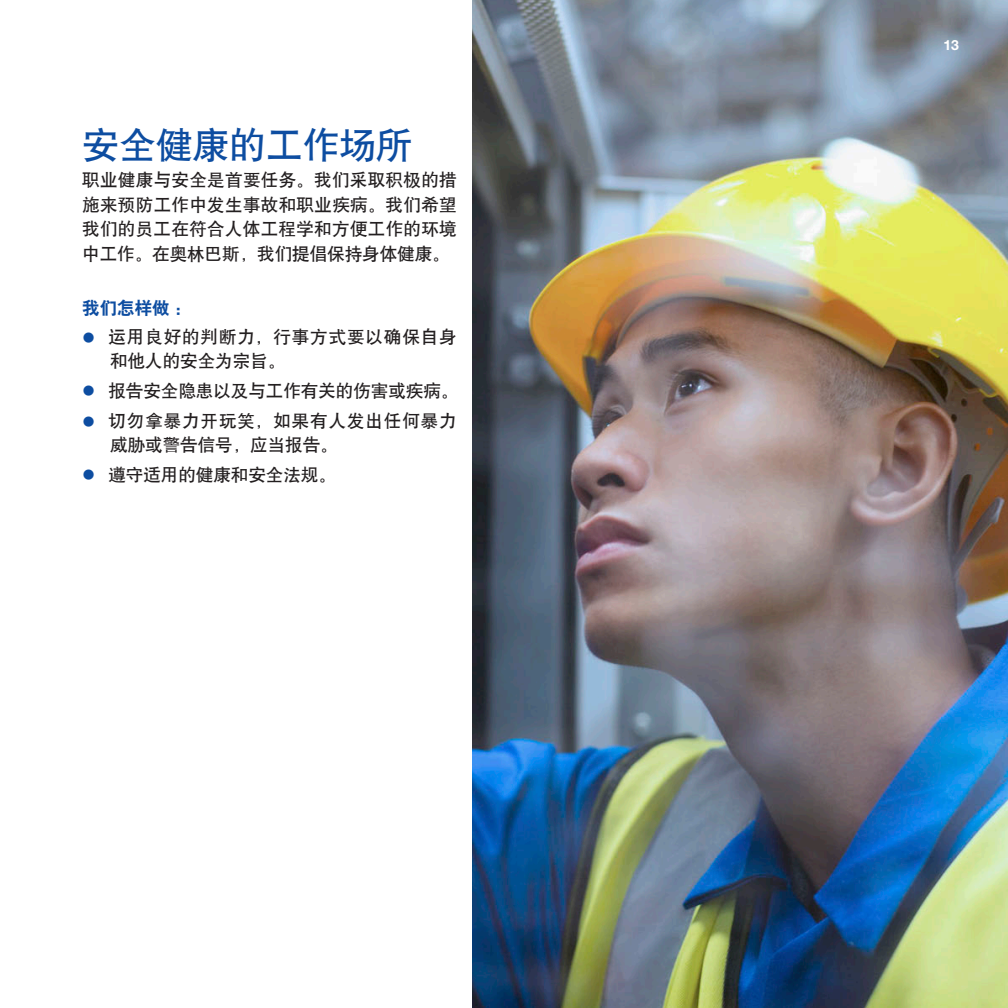
<style>
.page{position:relative;width:1008px;height:1008px;background:#fff}
.page>*{position:absolute;margin:0;border:0;box-sizing:border-box;transform-origin:0 0}
.t1{font:36.75px "H Yb 1 gj";color:#0d4da1}
.t2{font:17.5px/24.5px "H Yb 1 gj";color:#231f20;text-align:justify}
.t3{font:17.5px/24.2px "H Yb 1 gj";letter-spacing:.055em;color:#231f20}
.t4{font:17.5px "H Yb 2 gj";color:#0d4da1}
.t5{font:700 14px "Helvetica Neue LT Pro";color:#fff}
.s1{color:#0d4da1}
</style>
<div class="page">
<img style="left:472px;top:0;width:536px;height:1008px">
<h1 class="t1" style="left:82px;top:126px;width:332px">安全健康的工作场所</h1>
<p class="t2" style="left:82px;top:168px;width:376px">职业健康与安全是首要任务。我们采取积极的措施来预防工作中发生事故和职业疾病。我们希望我们的员工在符合人体工程学和方便工作的环境中工作。在奥林巴斯，我们提倡保持身体健康。</p>
<p class="t4" style="left:82px;top:299px;width:111px">我们怎样做：</p>
<p class="t3" style="left:110px;top:325px;width:348px;text-indent:-28px"><span class="s1">●</span> 运用良好的判断力，行事方式要以确保自身和他人的安全为宗旨。</p>
<p class="t2" style="left:82px;top:378px;width:378px"><span class="s1">●</span> 报告安全隐患以及与工作有关的伤害或疾病。</p>
<p class="t3" style="left:110px;top:409px;width:348px;text-indent:-28px"><span class="s1">●</span> 切勿拿暴力开玩笑，如果有人发出任何暴力威胁或警告信号，应当报告。</p>
<p class="t2" style="left:82px;top:462px;width:255px"><span class="s1">●</span> 遵守适用的健康和安全法规。</p>
<p class="t5" style="left:943px;top:36px;width:17px">13</p>
</div>
